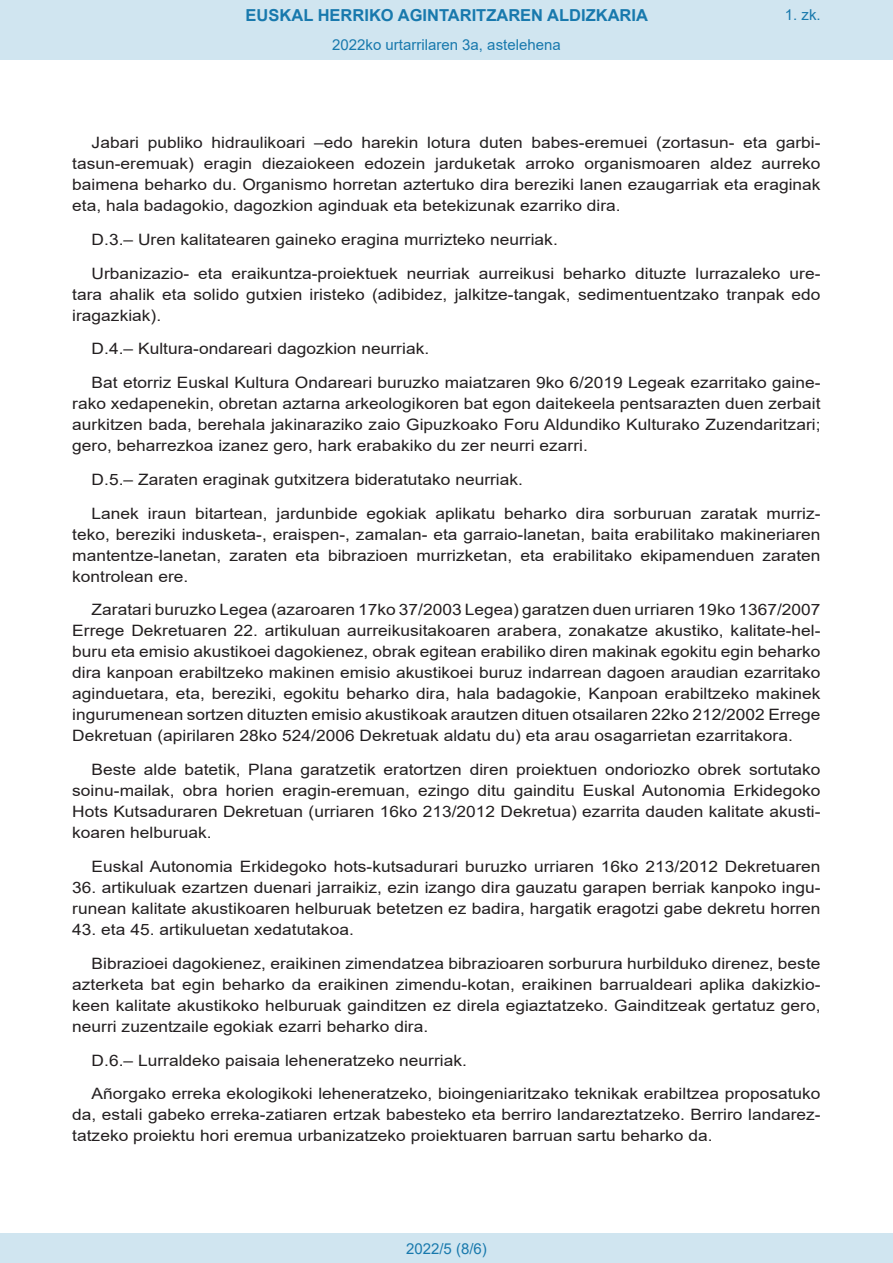
<style>
.page{position:relative;width:893px;height:1263px;background:#fff}
.page>*{position:absolute;margin:0;border:0;box-sizing:border-box;transform-origin:0 0}
.t1{font:700 16.5px "Arial";color:#1879ad}
.BOPVDetalle{font:15.6px/21px "Arial";color:#231f20;text-align:justify;scale:1.11 1}
.Paginacion_Centro{font:15px "Arial";color:#1879ad}
</style>
<div class="page">
<div style="left:0;top:0;width:893px;height:60px;background:#d0e5f0"></div>
<div style="left:0;top:1233px;width:893px;height:30px;background:#d0e5f0"></div>
<p class="t1" style="left:246px;top:3px;width:404px">EUSKAL HERRIKO AGINTARITZAREN ALDIZKARIA</p>
<p class="Paginacion_Centro" style="left:332px;top:35px;width:230px">2022ko urtarrilaren 3a, astelehena</p>
<p class="Paginacion_Centro" style="left:785px;top:5px;width:37px">1. zk.</p>
<p class="BOPVDetalle" style="left:72px;top:132px;width:676px;text-indent:19px">Jabari publiko hidraulikoari –edo harekin lotura duten babes-eremuei (zortasun- eta garbi&shy;tasun-eremuak) eragin diezaiokeen edozein jarduketak arroko organismoaren aldez aurreko baimena beharko du. Organismo horretan aztertuko dira bereziki lanen ezaugarriak eta eraginak eta, hala badagokio, dagozkion aginduak eta betekizunak ezarriko dira.</p>
<p class="BOPVDetalle" style="left:92px;top:229px;width:421px">D.3.– Uren kalitatearen gaineko eragina murrizteko neurriak.</p>
<p class="BOPVDetalle" style="left:72px;top:263px;width:676px;text-indent:19px">Urbanizazio- eta eraikuntza-proiektuek neurriak aurreikusi beharko dituzte lurrazaleko ure&shy;tara ahalik eta solido gutxien iristeko (adibidez, jalkitze-tangak, sedimentuentzako tranpak edo iragazkiak).</p>
<p class="BOPVDetalle" style="left:92px;top:338px;width:306px">D.4.– Kultura-ondareari dagozkion neurriak.</p>
<p class="BOPVDetalle" style="left:72px;top:372px;width:676px;text-indent:19px">Bat etorriz Euskal Kultura Ondareari buruzko maiatzaren 9ko 6/2019 Legeak ezarritako gaine&shy;rako xedapenekin, obretan aztarna arkeologikoren bat egon daitekeela pentsarazten duen zerbait aurkitzen bada, berehala jakinaraziko zaio Gipuzkoako Foru Aldundiko Kulturako Zuzendaritzari; gero, beharrezkoa izanez gero, hark erabakiko du zer neurri ezarri.</p>
<p class="BOPVDetalle" style="left:92px;top:469px;width:390px">D.5.– Zaraten eraginak gutxitzera bideratutako neurriak.</p>
<p class="BOPVDetalle" style="left:72px;top:503px;width:676px;text-indent:19px">Lanek iraun bitartean, jardunbide egokiak aplikatu beharko dira sorburuan zaratak murriz&shy;teko, bereziki indusketa-, eraispen-, zamalan- eta garraio-lanetan, baita erabilitako makineriaren mantentze-lanetan, zaraten eta bibrazioen murrizketan, eta erabilitako ekipamenduen zaraten kontrolean ere.</p>
<p class="BOPVDetalle" style="left:72px;top:599px;width:676px;text-indent:19px">Zaratari buruzko Legea (azaroaren 17ko 37/2003 Legea) garatzen duen urriaren 19ko 1367/2007<br>Errege Dekretuaren 22. artikuluan aurreikusitakoaren arabera, zonakatze akustiko, kalitate-hel&shy;buru eta emisio akustikoei dagokienez, obrak egitean erabiliko diren makinak egokitu egin beharko dira kanpoan erabiltzeko makinen emisio akustikoei buruz indarrean dagoen araudian ezarritako aginduetara, eta, bereziki, egokitu beharko dira, hala badagokie, Kanpoan erabiltzeko makinek ingurumenean sortzen dituzten emisio akustikoak arautzen dituen otsailaren 22ko 212/2002 Errege Dekretuan (apirilaren 28ko 524/2006 Dekretuak aldatu du) eta arau osagarrietan ezarritakora.</p>
<p class="BOPVDetalle" style="left:72px;top:759px;width:676px;text-indent:19px">Beste alde batetik, Plana garatzetik eratortzen diren proiektuen ondoriozko obrek sortutako soinu-mailak, obra horien eragin-eremuan, ezingo ditu gainditu Euskal Autonomia Erkidegoko Hots Kutsaduraren Dekretuan (urriaren 16ko 213/2012 Dekretua) ezarrita dauden kalitate akusti&shy;koaren helburuak.</p>
<p class="BOPVDetalle" style="left:92px;top:856px;width:658px">Euskal Autonomia Erkidegoko hots-kutsadurari buruzko urriaren 16ko 213/2012 Dekretuaren</p>
<p class="BOPVDetalle" style="left:72px;top:877px;width:676px">36. artikuluak ezartzen duenari jarraikiz, ezin izango dira gauzatu garapen berriak kanpoko ingu&shy;runean kalitate akustikoaren helburuak betetzen ez badira, hargatik eragotzi gabe dekretu horren</p>
<p class="BOPVDetalle" style="left:72px;top:919px;width:255px">43. eta 45. artikuluetan xedatutakoa.</p>
<p class="BOPVDetalle" style="left:72px;top:953px;width:676px;text-indent:19px">Bibrazioei dagokienez, eraikinen zimendatzea bibrazioaren sorburura hurbilduko direnez, beste azterketa bat egin beharko da eraikinen zimendu-kotan, eraikinen barrualdeari aplika dakizkio&shy;keen kalitate akustikoko helburuak gainditzen ez direla egiaztatzeko. Gainditzeak gertatuz gero, neurri zuzentzaile egokiak ezarri beharko dira.</p>
<p class="BOPVDetalle" style="left:92px;top:1049px;width:340px">D.6.– Lurraldeko paisaia leheneratzeko neurriak.</p>
<p class="BOPVDetalle" style="left:72px;top:1083px;width:676px;text-indent:19px">Añorgako erreka ekologikoki leheneratzeko, bioingeniaritzako teknikak erabiltzea proposatuko da, estali gabeko erreka-zatiaren ertzak babesteko eta berriro landareztatzeko. Berriro landarez&shy;tatzeko proiektu hori eremua urbanizatzeko proiektuaren barruan sartu beharko da.</p>
<p class="Paginacion_Centro" style="left:406px;top:1238px;width:82px">2022/5 (8/6)</p>
</div>
